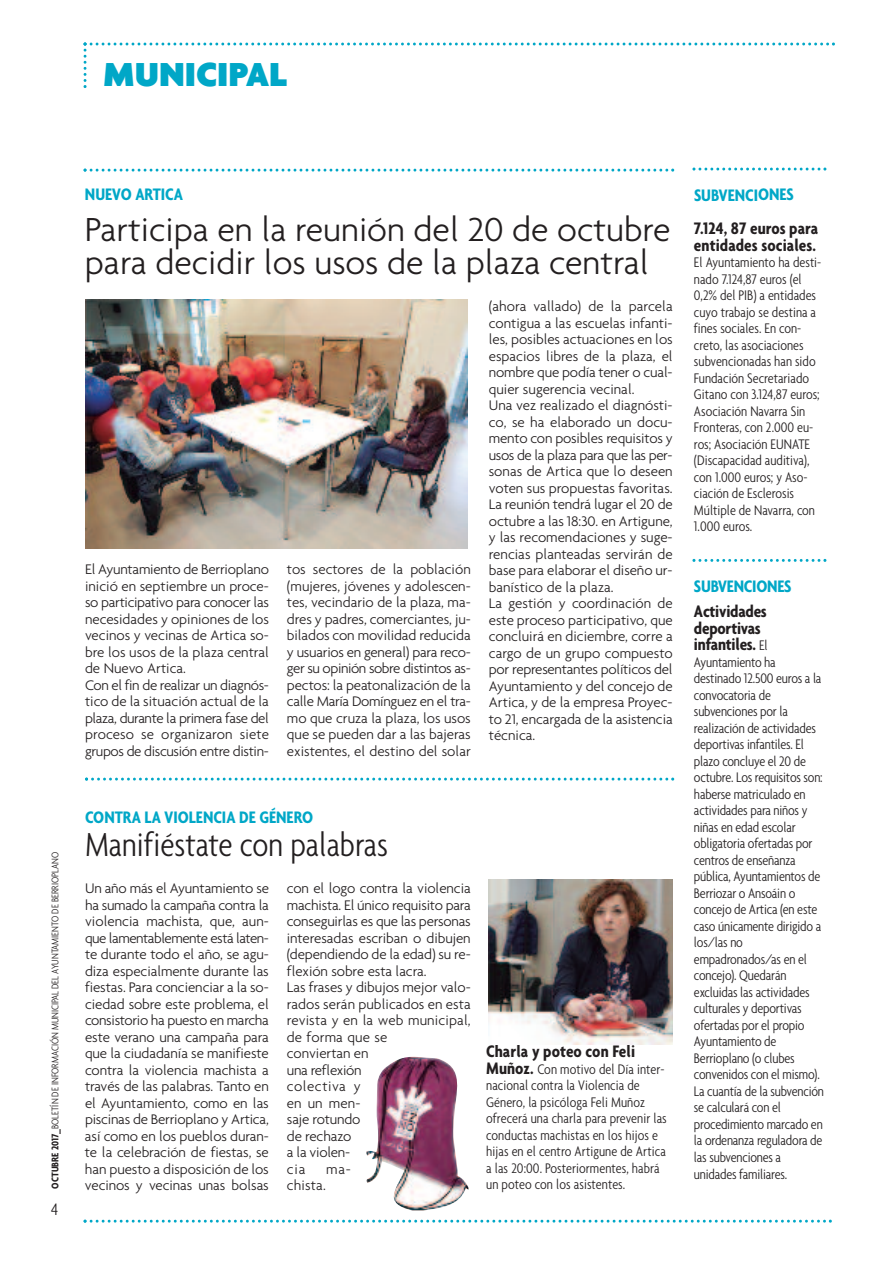
<style>
.page{position:relative;width:893px;height:1263px;background:#fff}
.page>*{position:absolute;margin:0;border:0;box-sizing:border-box;transform-origin:0 0}
.t1{font:300 36px/33px "Agenda";color:#231f20}
.t2{font:300 condensed 36px "Agenda";color:#231f20}
.t3{font:900 36px "Agenda";color:#00a7c7}
.t4{font:700 condensed 18px/16.5px "Agenda";color:#231f20}
.t5{font:700 condensed 18px "Agenda";color:#00a7c7}
.t6{font:300 condensed 18px "Agenda";color:#231f20}
.t7{font:300 15px/16.5px "Agenda";letter-spacing:-.005em;color:#231f20}
.t8{font:300 condensed 15px/16.5px "Agenda";letter-spacing:-.015em;color:#231f20}
.t9{font:300 condensed 15px/16.5px "Agenda";letter-spacing:.005em;color:#231f20}
.t10{font:300 condensed 10.5px "Agenda";color:#231f20}
.s1{font-weight:700}
.s2{font-weight:700;font-size:18px}
.s3{font-weight:300;font-size:15px}
</style>
<div class="page">
<svg style="left:84px;top:169px;width:590px;height:3px"></svg>
<svg style="left:692px;top:168px;width:134px;height:3px"></svg>
<svg style="left:84px;top:43px;width:751px;height:45px"></svg>
<svg style="left:84px;top:1220px;width:748px;height:3px"></svg>
<img style="left:85px;top:300px;width:383px;height:249px">
<svg style="left:85px;top:778px;width:589px;height:3px"></svg>
<svg style="left:692px;top:559px;width:134px;height:3px"></svg>
<img style="left:366px;top:1056px;width:103px;height:154px">
<img style="left:489px;top:880px;width:184px;height:164px">
<h1 class="t3" style="left:103px;top:52px;width:185px">MUNICIPAL</h1>
<p class="t10" style="left:49px;top:1188px;width:338px;rotate:-90deg"><span class="s1">OCTUBRE 2017_</span>BOLETÍN DE INFORMACIÓN MUNICIPAL DEL AYUNTAMIENTO DE BERRIOPLANO</p>
<p class="t6" style="left:51px;top:1198px;width:9px">4</p>
<p class="t5" style="left:85px;top:183px;width:100px">NUEVO ARTICA</p>
<h1 class="t1" style="left:85px;top:213px;width:587px">Participa en la reunión del 20 de octubre para decidir los usos de la plaza central</h1>
<p class="t7" style="left:85px;top:561px;width:185px">El Ayuntamiento de Berrioplano inició en septiembre un proce&shy;so participativo para conocer las necesidades y opiniones de los vecinos y vecinas de Artica so&shy;bre los usos de la plaza central de Nuevo Artica.<br>Con el fin de realizar un diagnós&shy;tico de la situación actual de la plaza, durante la primera fase del proceso se organizaron siete grupos de discusión entre distin-</p>
<p class="t7" style="left:287px;top:561px;width:185px;text-align:justify">tos sectores de la población (mujeres, jóvenes y adolescen&shy;tes, vecindario de la plaza, ma&shy;dres y padres, comerciantes, ju&shy;bilados con movilidad reducida y usuarios en general) para reco&shy;ger su opinión sobre distintos as&shy;pectos: la peatonalización de la calle María Domínguez en el tra&shy;mo que cruza la plaza, los usos que se pueden dar a las bajeras existentes, el destino del solar</p>
<p class="t7" style="left:489px;top:298px;width:185px">(ahora vallado) de la parcela contigua a las escuelas infanti&shy;les, posibles actuaciones en los espacios libres de la plaza, el nombre que podía tener o cual&shy;quier sugerencia vecinal.<br>Una vez realizado el diagnósti&shy;co, se ha elaborado un docu&shy;mento con posibles requisitos y usos de la plaza para que las per&shy;sonas de Artica que lo deseen voten sus propuestas favoritas.<br>La reunión tendrá lugar el 20 de octubre a las 18:30. en Artigune, y las recomendaciones y suge&shy;rencias planteadas servirán de base para elaborar el diseño ur&shy;banístico de la plaza.<br>La gestión y coordinación de este proceso participativo, que concluirá en diciembre, corre a cargo de un grupo compuesto por representantes políticos del<br>Ayuntamiento y del concejo de<br>Artica, y de la empresa Proyec&shy;to 21, encargada de la asistencia técnica.</p>
<p class="t5" style="left:85px;top:806px;width:230px">CONTRA LA VIOLENCIA DE GÉNERO</p>
<h1 class="t2" style="left:85px;top:823px;width:305px">Manifiéstate con palabras</h1>
<p class="t7" style="left:85px;top:880px;width:185px;text-align:justify">Un año más el Ayuntamiento se ha sumado la campaña contra la violencia machista, que, aun&shy;que lamentablemente está laten&shy;te durante todo el año, se agu&shy;diza especialmente durante las fiestas. Para concienciar a la so&shy;ciedad sobre este problema, el consistorio ha puesto en marcha este verano una campaña para que la ciudadanía se manifieste contra la violencia machista a través de las palabras. Tanto en el Ayuntamiento, como en las piscinas de Berrioplano y Artica, así como en los pueblos duran&shy;te la celebración de fiestas, se han puesto a disposición de los vecinos y vecinas unas bolsas</p>
<p class="t7" style="left:287px;top:880px;width:185px">con el logo contra la violencia machista. El único requisito para conseguirlas es que las personas interesadas escriban o dibujen (dependiendo de la edad) su re&shy;flexión sobre esta lacra.<br>Las frases y dibujos mejor valo&shy;rados serán publicados en esta revista y en la web municipal, de forma que se<br>conviertan en<br>una reflexión<br>colectiva y<br>en un men-<br>saje rotundo<br>de rechazo<br>a la violen-<br>cia</p>
<p class="t7" style="left:326px;top:1160px;width:26px">ma-</p>
<p class="t7" style="left:287px;top:1177px;width:41px">chista.</p>
<p class="t4" style="left:486px;top:1042px;width:150px">Charla y poteo con Feli</p>
<p class="t9" style="left:486px;top:1060px;width:182px"><span class="s2">Muñoz.</span> Con motivo del Día inter&shy;nacional contra la Violencia de Género, la psicóloga Feli Muñoz ofrecerá una charla para prevenir las conductas machistas en los hijos e hijas en el centro Artigune de Artica a las 20:00. Posteriormentes, habrá un poteo con los asistentes.</p>
<p class="t5" style="left:694px;top:184px;width:101px">SUBVENCIONES</p>
<p class="t4" style="left:694px;top:220px;width:126px">7.124, 87 euros para entidades sociales.</p>
<p class="t8" style="left:694px;top:254px;width:129px">El Ayuntamiento ha desti&shy;nado 7.124,87 euros (el<br>0,2% del PIB) a entidades cuyo trabajo se destina a fines sociales. En con&shy;creto, las asociaciones subvencionadas han sido<br>Fundación Secretariado<br>Gitano con 3.124,87 euros;<br>Asociación Navarra Sin<br>Fronteras, con 2.000 eu&shy;ros; Asociación EUNATE (Discapacidad auditiva), con 1.000 euros; y Aso&shy;ciación de Esclerosis<br>Múltiple de Navarra, con<br>1.000 euros.</p>
<p class="t5" style="left:694px;top:576px;width:99px">SUBVENCIONES</p>
<p class="t4" style="left:694px;top:603px;width:75px">Actividades deportivas infantiles. <span class="s3">El</span></p>
<p class="t8" style="left:694px;top:653px;width:132px">Ayuntamiento ha destinado 12.500 euros a la convocatoria de subvenciones por la realización de actividades deportivas infantiles. El plazo concluye el 20 de octubre. Los requisitos son: haberse matriculado en actividades para niños y niñas en edad escolar obligatoria ofertadas por centros de enseñanza pública, Ayuntamientos de<br>Berriozar o Ansoáin o concejo de Artica (en este caso únicamente dirigido a los/las no empadronados/as en el concejo). Quedarán excluidas las actividades culturales y deportivas ofertadas por el propio<br>Ayuntamiento de<br>Berrioplano (o clubes convenidos con el mismo).<br>La cuantía de la subvención se calculará con el procedimiento marcado en la ordenanza reguladora de las subvenciones a unidades familiares.</p>
</div>
